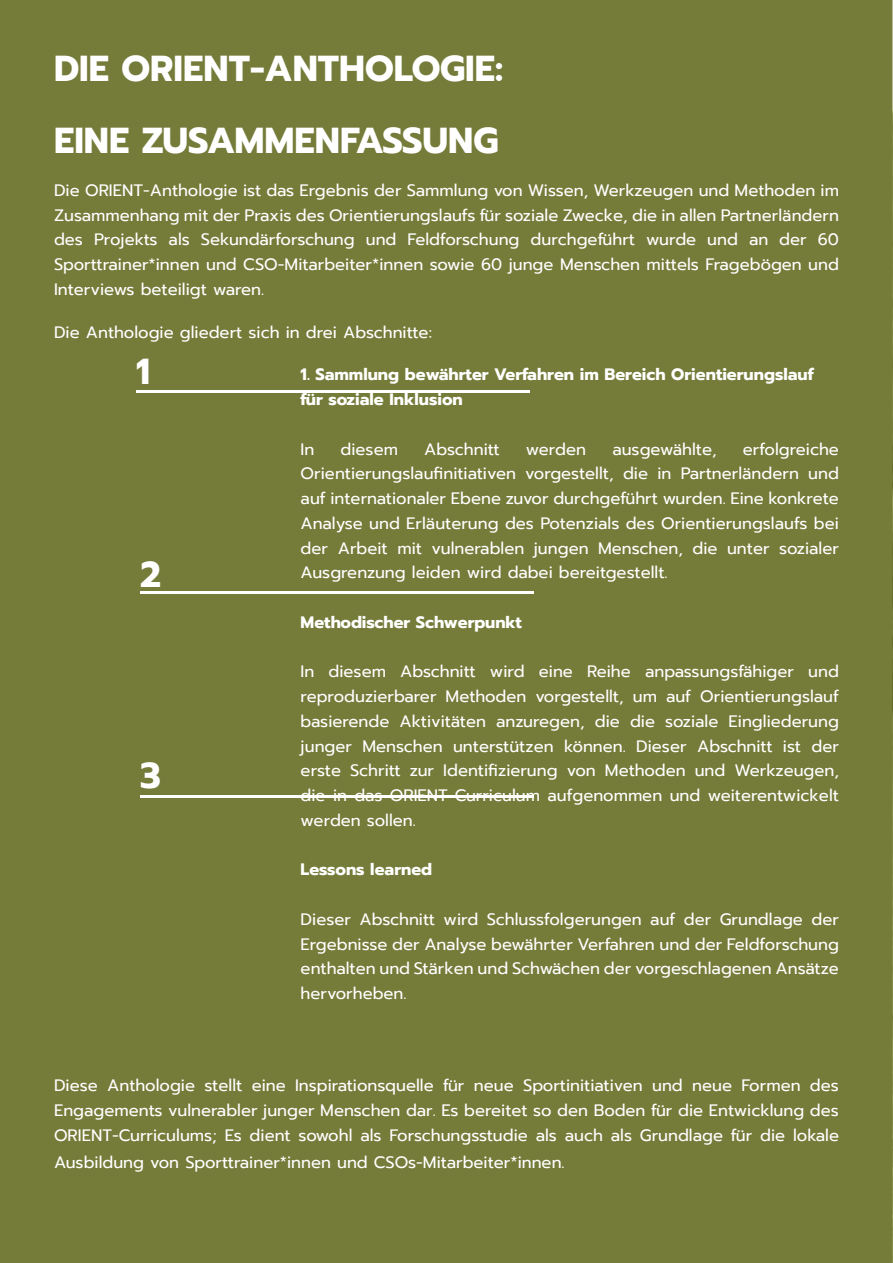
<style>
.page{position:relative;width:893px;height:1263px;background:#757b39}
.page>*{position:absolute;margin:0;border:0;box-sizing:border-box;transform-origin:0 0}
.t1{font:700 36px/72px "Prompt";color:#fff}
.t2{font:16.5px/24.8px "Prompt";color:#fff;text-align:justify}
.t3{font:700 16.5px/24.8px "Prompt";color:#fff}
</style>
<div class="page">
<hr style="left:136px;top:390px;width:393px;height:2px;background:#fff">
<hr style="left:140px;top:592px;width:394px;height:2px;background:#fff">
<hr style="left:140px;top:795px;width:394px;height:2px;background:#fff">
<h1 class="t1" style="left:54px;top:32px;width:451px">DIE ORIENT-ANTHOLOGIE:<br>EINE ZUSAMMENFASSUNG</h1>
<p class="t2" style="left:54px;top:178px;width:786px">Die ORIENT-Anthologie ist das Ergebnis der Sammlung von Wissen, Werkzeugen und Methoden im Zusammenhang mit der Praxis des Orientierungslaufs für soziale Zwecke, die in allen Partnerländern des Projekts als Sekundärforschung und Feldforschung durchgeführt wurde und an der 60<br>Sporttrainer*innen und CSO-Mitarbeiter*innen sowie 60 junge Menschen mittels Fragebögen und Interviews beteiligt waren.</p>
<p class="t2" style="left:54px;top:319px;width:379px">Die Anthologie gliedert sich in drei Abschnitte:</p>
<p class="t3" style="left:301px;top:362px;width:515px">1. Sammlung bewährter Verfahren im Bereich Orientierungslauf für soziale Inklusion</p>
<p class="t2" style="left:301px;top:436px;width:15px">In</p>
<p class="t2" style="left:341px;top:436px;width:59px">diesem</p>
<p class="t2" style="left:424px;top:436px;width:77px">Abschnitt</p>
<p class="t2" style="left:526px;top:436px;width:62px">werden</p>
<p class="t2" style="left:612px;top:436px;width:106px">ausgewählte,</p>
<h1 class="t1" style="left:136px;top:335px;width:16px">1</h1>
<p class="t2" style="left:301px;top:436px;width:540px;text-indent:442px">erfolgreiche Orientierungslaufinitiativen vorgestellt, die in Partnerländern und auf internationaler Ebene zuvor durchgeführt wurden. Eine konkrete Analyse und Erläuterung des Potenzials des Orientierungslaufs bei der Arbeit mit vulnerablen jungen Menschen, die unter sozialer Ausgrenzung leiden wird dabei bereitgestellt.</p>
<p class="t3" style="left:301px;top:610px;width:223px">Methodischer Schwerpunkt</p>
<p class="t2" style="left:301px;top:659px;width:540px">In diesem Abschnitt wird eine Reihe anpassungsfähiger und reproduzierbarer Methoden vorgestellt, um auf Orientierungslauf basierende Aktivitäten anzuregen, die die soziale Eingliederung junger Menschen unterstützen können. Dieser Abschnitt ist der erste Schritt zur Identifizierung von Methoden und Werkzeugen, die in das ORIENT-Curriculum aufgenommen und weiterentwickelt werden sollen.</p>
<p class="t3" style="left:301px;top:857px;width:133px">Lessons learned</p>
<p class="t2" style="left:301px;top:907px;width:540px">Dieser Abschnitt wird Schlussfolgerungen auf der Grundlage der Ergebnisse der Analyse bewährter Verfahren und der Feldforschung enthalten und Stärken und Schwächen der vorgeschlagenen Ansätze hervorheben.</p>
<h1 class="t1" style="left:140px;top:538px;width:22px">2</h1>
<h1 class="t1" style="left:140px;top:739px;width:22px">3</h1>
<p class="t2" style="left:54px;top:1073px;width:786px">Diese Anthologie stellt eine Inspirationsquelle für neue Sportinitiativen und neue Formen des Engagements vulnerabler junger Menschen dar. Es bereitet so den Boden für die Entwicklung des ORIENT-Curriculums; Es dient sowohl als Forschungsstudie als auch als Grundlage für die lokale</p>
<p class="t2" style="left:54px;top:1150px;width:512px">Ausbildung von Sporttrainer*innen und CSOs-Mitarbeiter*innen.</p>
</div>
